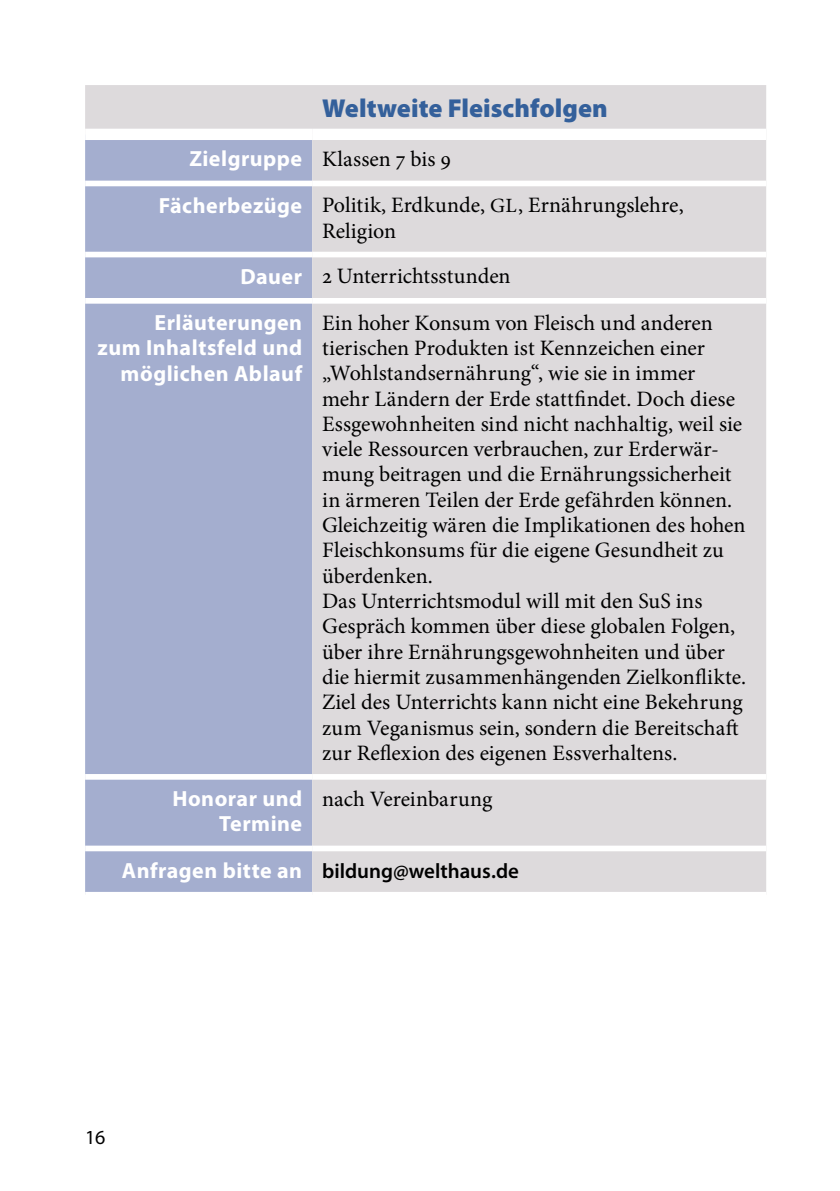
<style>
.page{position:relative;width:840px;height:1191px;background:#fff}
.page>*{position:absolute;margin:0;border:0;box-sizing:border-box;transform-origin:0 0}
.TabTitel_orange{font:900 26px "Myriad Pro";color:#34609b}
.TabText{font:22px/25.2px "Minion Pro";color:#000}
.TabRubriken{font:700 22px/25.2px "Myriad Pro";letter-spacing:.02em;color:#fff;text-align:right}
.TabText-2{font:600 20.8px "Myriad Pro";color:#000}
.t1{font:20px "Myriad Pro";color:#000}
.s1{font-size:20.2px}
</style>
<div class="page">
<div style="left:85px;top:85px;width:680px;height:44px;background:#dddadc"></div>
<div style="left:85px;top:140px;width:227px;height:752px;background:#a4aecf"></div>
<div style="left:312px;top:140px;width:453px;height:752px;background:#dddadc"></div>
<div style="left:85px;top:181px;width:227px;height:5px;background:#fff"></div>
<div style="left:312px;top:181px;width:453px;height:5px;background:#fff"></div>
<div style="left:85px;top:252px;width:227px;height:5px;background:#fff"></div>
<div style="left:312px;top:252px;width:453px;height:5px;background:#fff"></div>
<div style="left:85px;top:298px;width:227px;height:6px;background:#fff"></div>
<div style="left:312px;top:298px;width:453px;height:6px;background:#fff"></div>
<div style="left:85px;top:774px;width:227px;height:5px;background:#fff"></div>
<div style="left:312px;top:774px;width:453px;height:5px;background:#fff"></div>
<div style="left:85px;top:845px;width:227px;height:6px;background:#fff"></div>
<div style="left:312px;top:845px;width:453px;height:6px;background:#fff"></div>
<p class="TabTitel_orange" style="left:322px;top:94px;width:287px">Weltweite Fleischfolgen</p>
<p class="TabRubriken" style="left:189px;top:147px;width:114px">Zielgruppe</p>
<p class="TabText" style="left:322px;top:146px;width:131px">Klassen 7 bis 9</p>
<p class="TabRubriken" style="left:159px;top:193px;width:145px">Fächerbezüge</p>
<p class="TabText" style="left:322px;top:193px;width:363px">Politik, Erdkunde, <span class="s1">GL</span>, Ernährungslehre,<br>Religion</p>
<p class="TabRubriken" style="left:240px;top:264px;width:63px">Dauer</p>
<p class="TabText" style="left:322px;top:264px;width:190px">2 Unterrichtsstunden</p>
<p class="TabRubriken" style="left:98px;top:310px;width:206px">Erläuterungen<br>zum Inhaltsfeld und möglichen Ablauf</p>
<p class="TabText" style="left:322px;top:310px;width:425px">Ein hoher Konsum von Fleisch und anderen tierischen Produkten ist Kennzeichen einer „Wohlstandsernährung“, wie sie in immer mehr Ländern der Erde stattfindet. Doch diese Essgewohnheiten sind nicht nachhaltig, weil sie viele Ressourcen verbrauchen, zur Erderwär&shy;mung beitragen und die Ernährungssicherheit in ärmeren Teilen der Erde gefährden können.<br>Gleichzeitig wären die Implikationen des hohen Fleischkonsums für die eigene Gesundheit zu überdenken.</p>
<p class="TabText" style="left:322px;top:588px;width:425px">Das Unterrichtsmodul will mit den SuS ins Gespräch kommen über diese globalen Folgen, über ihre Ernährungsgewohnheiten und über die hiermit zusammenhängenden Zielkonflikte.<br>Ziel des Unterrichts kann nicht eine Bekehrung zum Veganismus sein, sondern die Bereitschaft zur Reflexion des eigenen Essverhaltens.</p>
<p class="TabRubriken" style="left:172px;top:786px;width:131px">Honorar und<br>Termine</p>
<p class="TabText" style="left:322px;top:786px;width:172px">nach Vereinbarung</p>
<p class="TabRubriken" style="left:122px;top:858px;width:182px">Anfragen bitte an</p>
<p class="TabText-2" style="left:322px;top:859px;width:198px">bildung@welthaus.de</p>
<p class="t1" style="left:85px;top:1126px;width:22px">16</p>
</div>
